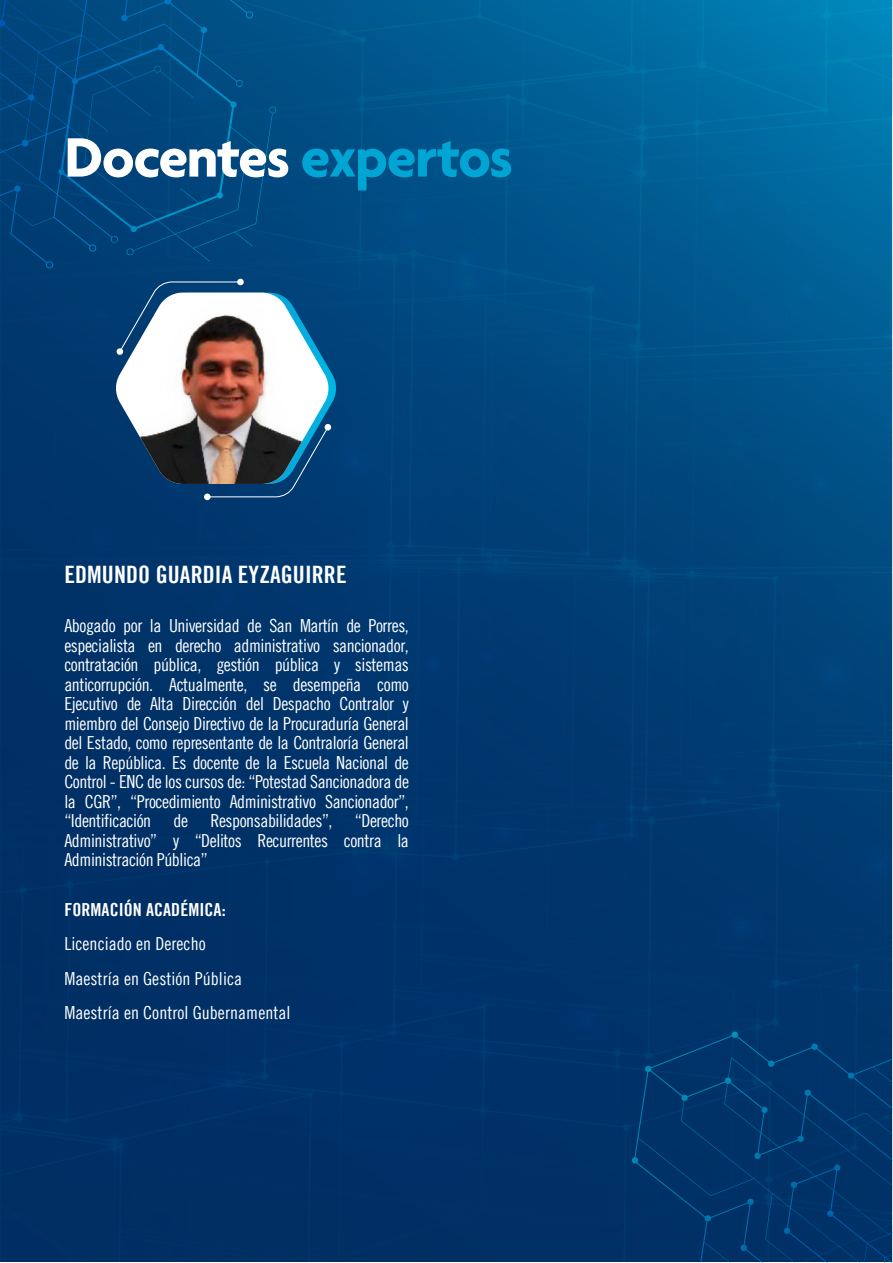
<style>
.page{position:relative;width:893px;height:1263px;background:#fff}
.page>*{position:absolute;margin:0;border:0;box-sizing:border-box;transform-origin:0 0}
.t1{font:700 60px "Agenda";letter-spacing:-.025em;color:#fff}
.t2{font:24px "Trade Gothic LT Bold Cond Twenty";letter-spacing:.005em;color:#fff}
.t3{font:18px/19.5px "Trade Gothic LT Cond Eighteen";letter-spacing:.005em;color:#fff;text-align:justify}
.t4{font:18px "Trade Gothic LT Bold Cond Twenty";letter-spacing:.005em;color:#fff}
.s1{color:#00a5d3}
</style>
<div class="page">
<img style="left:1px;top:0;width:892px;height:1261px">
<div style="left:237px;top:279px;width:7px;height:6px;background:#fff;border-radius:50%"></div>
<div style="left:204px;top:494px;width:7px;height:6px;background:#fff;border-radius:50%"></div>
<img style="left:115px;top:281px;width:222px;height:217px">
<h1 class="t1" style="left:64px;top:121px;width:450px">Docentes <span class="s1">expertos</span></h1>
<h2 class="t2" style="left:64px;top:559px;width:284px">EDMUNDO GUARDIA EYZAGUIRRE</h2>
<p class="t3" style="left:64px;top:616px;width:346px">Abogado por la Universidad de San Martín de Porres, especialista en derecho administrativo sancionador, contratación pública, gestión pública y sistemas anticorrupción. Actualmente, se desempeña como Ejecutivo de Alta Dirección del Despacho Contralor y miembro del Consejo Directivo de la Procuraduría General del Estado, como representante de la Contraloría General de la República. Es docente de la Escuela Nacional de Control - ENC de los cursos de: “Potestad Sancionadora de la CGR”, “Procedimiento Administrativo Sancionador”, “Identificación de Responsabilidades”, “Derecho Administrativo” y “Delitos Recurrentes contra la Administración Pública”</p>
<p class="t4" style="left:64px;top:898px;width:163px">FORMACIÓN ACADÉMICA:</p>
<p class="t3" style="left:64px;top:926px;width:228px;line-height:34.5px;text-align:left">Licenciado en Derecho<br>Maestría en Gestión Pública<br>Maestría en Control Gubernamental</p>
</div>
